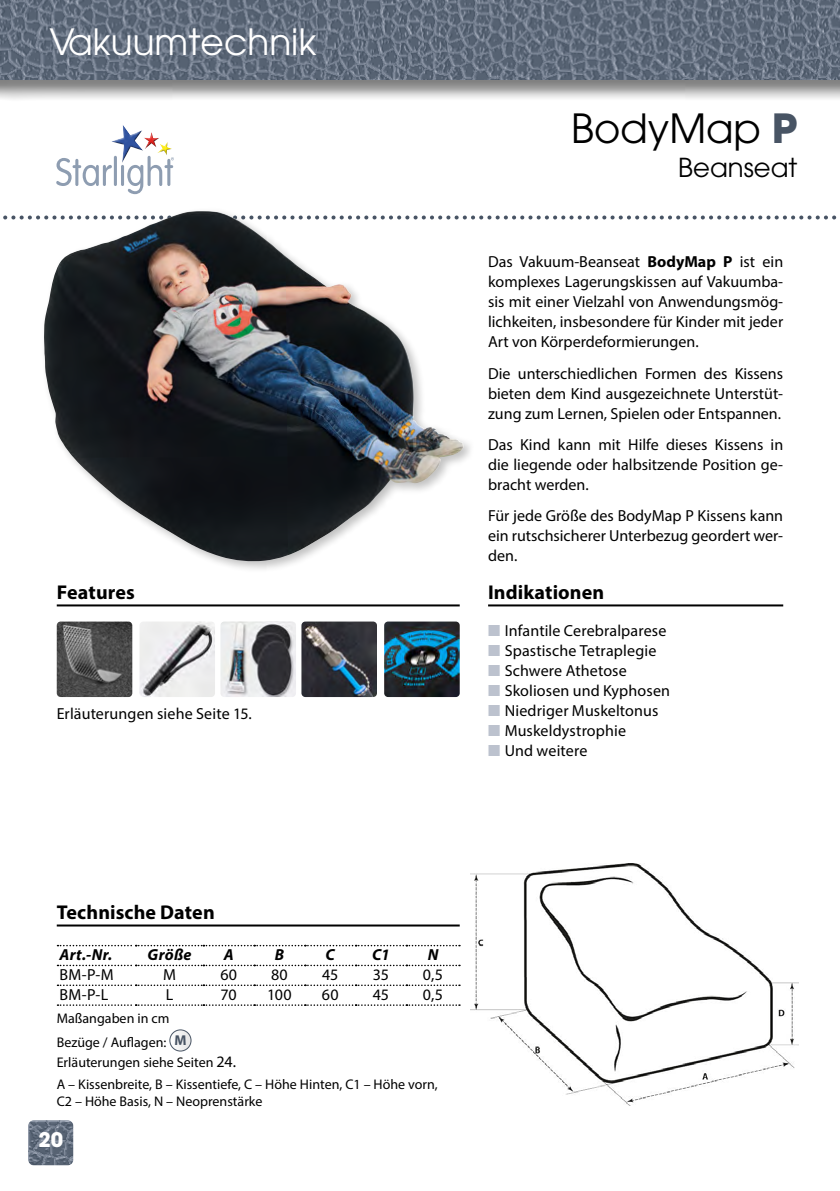
<style>
.page{position:relative;width:840px;height:1191px;background:#fff}
.page>*{position:absolute;margin:0;border:0;box-sizing:border-box;transform-origin:0 0}
.t1{font:40px "ITC Avant Garde Pro";color:#000}
.t2{font:36px "ITC Avant Garde Pro";color:#fff}
.t3{font:26px "ITC Avant Garde Pro";color:#000}
.t4{font:700 20px "Myriad Pro";letter-spacing:.005em;color:#000}
.t5{font:700 20px "ITC Avant Garde Pro";color:#fff}
.t6{font:16px/20px "Myriad Pro";color:#000;text-align:justify}
.t7{font:italic 700 16px "Myriad Pro";letter-spacing:.015em;color:#000}
.t8{font:14px/24.8px "Myriad Pro";color:#000}
.s1{font-weight:700;color:#485464}
.s2{font-weight:700}
.s3{color:#bcc2ce}
.s4{font-weight:700;font-size:14.2px;color:#485464}
.s5{font-size:16px}
</style>
<div class="page">
<div style="left:0;top:0;width:839px;height:102px;background:#000;opacity:.5"></div>
<svg style="left:0;top:0;width:839px;height:79px"></svg>
<svg style="left:3px;top:215px;width:834px;height:4px"></svg>
<img style="left:29px;top:1121px;width:43px;height:43px">
<div style="left:26px;top:1118px;width:49px;height:49px;border:2px solid #fff;border-radius:7px"></div>
<svg style="left:56px;top:125px;width:118px;height:69px"></svg>
<div style="left:155px;top:140px;width:19px;height:13px;background:#fff"></div>
<div style="left:155px;top:141px;width:19px;height:16px;background:#000;opacity:.75"></div>
<div style="left:40px;top:207px;width:435px;height:367px;background:#fff"></div>
<img style="left:44px;top:211px;width:419px;height:351px">
<svg style="left:57px;top:945px;width:402px;height:1px"></svg>
<svg style="left:57px;top:964px;width:402px;height:2px"></svg>
<svg style="left:57px;top:984px;width:402px;height:2px"></svg>
<svg style="left:57px;top:1004px;width:402px;height:2px"></svg>
<svg style="left:170px;top:1030px;width:21px;height:21px"></svg>
<div style="left:169px;top:1029px;width:22px;height:22px;border:1px solid #485464;border-radius:50%"></div>
<hr style="left:57px;top:604px;width:402px;height:2px;background:#000">
<img style="left:301px;top:621px;width:76px;height:76px">
<img style="left:139px;top:621px;width:76px;height:76px">
<img style="left:220px;top:621px;width:76px;height:76px">
<img style="left:57px;top:621px;width:75px;height:76px">
<img style="left:384px;top:621px;width:75px;height:76px">
<hr style="left:488px;top:604px;width:294px;height:2px;background:#000">
<img style="left:470px;top:863px;width:328px;height:243px">
<hr style="left:57px;top:924px;width:402px;height:2px;background:#000">
<h2 class="t2" style="left:49px;top:19px;width:268px">Vakuumtechnik</h2>
<p class="t4" style="left:57px;top:579px;width:80px">Features</p>
<p class="t6" style="left:57px;top:704px;width:196px">Erläuterungen siehe Seite 15.</p>
<h1 class="t1" style="left:571px;top:104px;width:227px">BodyMap <span class="s1">P</span></h1>
<h3 class="t3" style="left:678px;top:151px;width:121px">Beanseat</h3>
<p class="t6" style="left:488px;top:252px;width:296px">Das Vakuum-Beanseat <span class="s2">BodyMap P</span> ist ein komplexes Lagerungskissen auf Vakuumba&shy;sis mit einer Vielzahl von Anwendungsmög&shy;lichkeiten, insbesondere für Kinder mit jeder Art von Körperdeformierungen.</p>
<p class="t6" style="left:488px;top:363px;width:296px">Die unterschiedlichen Formen des Kissens bieten dem Kind ausgezeichnete Unterstüt&shy;zung zum Lernen, Spielen oder Entspannen.</p>
<p class="t6" style="left:488px;top:434px;width:296px">Das Kind kann mit Hilfe dieses Kissens in die liegende oder halbsitzende Position ge&shy;bracht werden.</p>
<p class="t6" style="left:488px;top:506px;width:296px">Für jede Größe des BodyMap P Kissens kann ein rutschsicherer Unterbezug geordert wer&shy;den.</p>
<p class="t4" style="left:488px;top:579px;width:118px">Indikationen</p>
<p class="t6" style="left:488px;top:620px;width:180px"><span class="s3">■</span> Infantile Cerebralparese</p>
<p class="t6" style="left:488px;top:640px;width:170px"><span class="s3">■</span> Spastische Tetraplegie</p>
<p class="t6" style="left:488px;top:660px;width:140px"><span class="s3">■</span> Schwere Athetose</p>
<p class="t6" style="left:488px;top:680px;width:183px"><span class="s3">■</span> Skoliosen und Kyphosen</p>
<p class="t6" style="left:488px;top:700px;width:172px"><span class="s3">■</span> Niedriger Muskeltonus</p>
<p class="t6" style="left:488px;top:720px;width:139px"><span class="s3">■</span> Muskeldystrophie</p>
<p class="t6" style="left:488px;top:740px;width:101px"><span class="s3">■</span> Und weitere</p>
<p class="t4" style="left:57px;top:899px;width:159px">Technische Daten</p>
<p class="t7" style="left:60px;top:944px;width:54px">Art.-Nr.</p>
<p class="t7" style="left:147px;top:944px;width:45px">Größe</p>
<p class="t7" style="left:224px;top:944px;width:11px">A</p>
<p class="t7" style="left:275px;top:944px;width:11px">B</p>
<p class="t7" style="left:325px;top:944px;width:11px">C</p>
<p class="t7" style="left:372px;top:944px;width:19px">C1</p>
<p class="t7" style="left:427px;top:944px;width:12px">N</p>
<p class="t6" style="left:60px;top:964px;width:56px">BM-P-M</p>
<p class="t6" style="left:163px;top:964px;width:14px">M</p>
<p class="t6" style="left:220px;top:964px;width:18px">60</p>
<p class="t6" style="left:271px;top:964px;width:18px">80</p>
<p class="t6" style="left:322px;top:964px;width:18px">45</p>
<p class="t6" style="left:372px;top:964px;width:18px">35</p>
<p class="t6" style="left:422px;top:964px;width:22px">0,5</p>
<p class="t6" style="left:60px;top:984px;width:50px">BM-P-L</p>
<p class="t6" style="left:166px;top:984px;width:9px">L</p>
<p class="t6" style="left:220px;top:984px;width:18px">70</p>
<p class="t6" style="left:267px;top:984px;width:26px">100</p>
<p class="t6" style="left:322px;top:984px;width:18px">60</p>
<p class="t6" style="left:372px;top:984px;width:18px">45</p>
<p class="t6" style="left:422px;top:984px;width:22px">0,5</p>
<p class="t8" style="left:57px;top:1005px;width:131px">Maßangaben in cm<br>Bezüge / Auflagen: <span class="s4">M</span></p>
<p class="t8" style="left:57px;top:1050px;width:382px;line-height:22.4px">Erläuterungen siehe Seiten <span class="s5">24.<br></span>A – Kissenbreite, B – Kissentiefe, C – Höhe Hinten, C1 – Höhe vorn,</p>
<p class="t8" style="left:57px;top:1088px;width:207px">C2 – Höhe Basis, N – Neoprenstärke</p>
<p class="t5" style="left:38px;top:1126px;width:26px">20</p>
</div>
